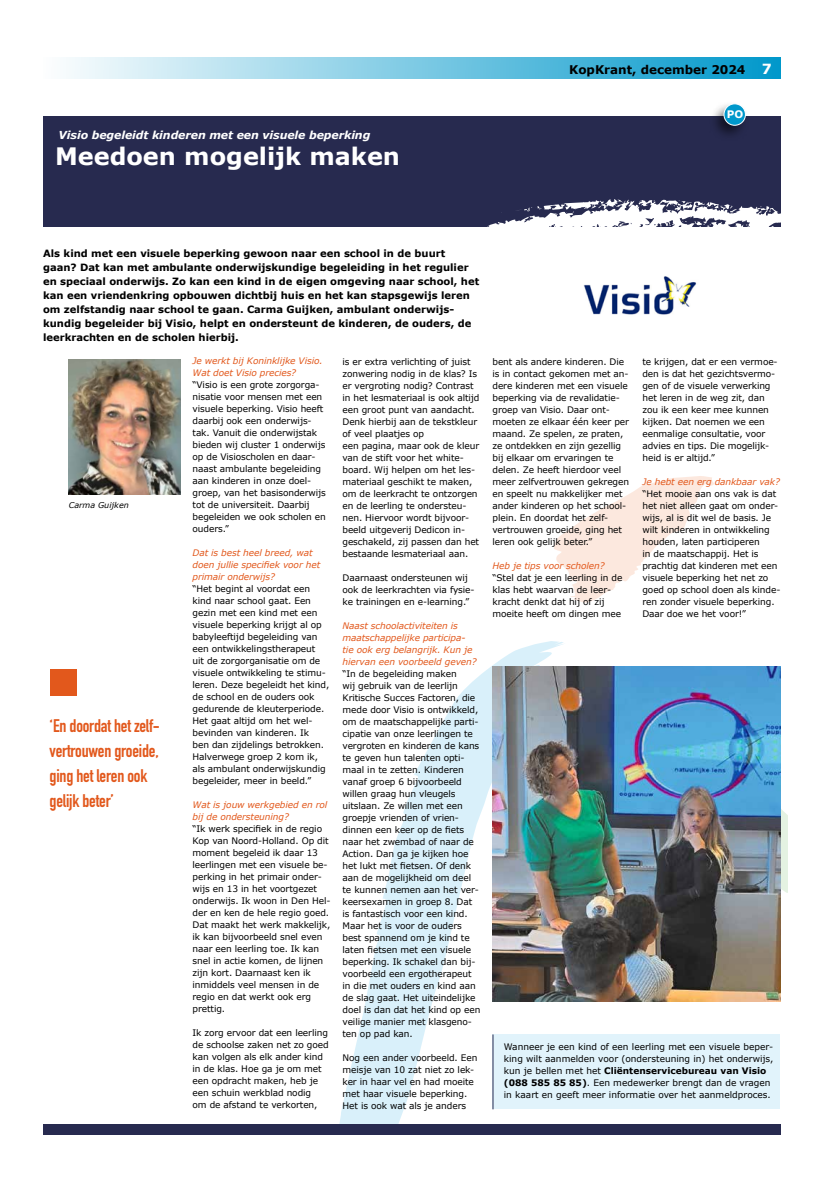
<style>
.page{position:relative;width:823px;height:1177px;background:#fff}
.page>*{position:absolute;margin:0;border:0;box-sizing:border-box;transform-origin:0 0}
.t1{font:700 24px "Verdana";color:#fff}
.t2{font:700 18px/25px "DIN Condensed";letter-spacing:-.01em;color:#e2581c}
.t3{font:700 12px "Verdana";color:#000}
.t4{font:italic 700 11px "Verdana";letter-spacing:-.01em;color:#fff}
.t5{font:700 10.4px "Verdana";color:#fff}
.t6{font:700 10px/14px "Verdana";color:#000}
.t7{font:9px/12px "Verdana";letter-spacing:-.01em;color:#000}
.t8{font:italic 9px/12px "Verdana";letter-spacing:-.01em;color:#e2581c}
.t9{font:italic 8px "Verdana";color:#000}
.s1{font-size:14px;color:#fff}
.s2{font-weight:700}
</style>
<div class="page">
<svg style="left:554px;top:476px;width:159px;height:127px"></svg>
<svg style="left:339px;top:641px;width:226px;height:482px"></svg>
<svg style="left:672px;top:688px;width:114px;height:314px"></svg>
<div style="left:43px;top:57px;width:737px;height:22px;background:linear-gradient(to right,#fdfefe,#0098cb)"></div>
<div style="left:50px;top:669px;width:27px;height:27px;background:#e2581c"></div>
<div style="left:43px;top:116px;width:737px;height:111px;background:#272a4f"></div>
<svg style="left:487px;top:198px;width:294px;height:29px"></svg>
<div style="left:708px;top:100px;width:40px;height:41px;background:#000;opacity:.55"></div>
<div style="left:723px;top:104px;width:22px;height:21px;background:#0098cb;border-radius:50%"></div>
<div style="left:723px;top:103px;width:22px;height:23px;border:1px solid #fff;border-radius:50%"></div>
<div style="left:43px;top:1123px;width:737px;height:11px;background:#272a4f"></div>
<img style="left:583px;top:276px;width:114px;height:39px">
<img style="left:69px;top:359px;width:111px;height:135px">
<img style="left:492px;top:666px;width:288px;height:335px">
<div style="left:492px;top:1034px;width:288px;height:75px;background:#e1f3fb"></div>
<hr style="left:492px;top:1034px;width:1px;height:75px;background:#272a4f">
<p class="t4" style="left:59px;top:128px;width:313px">Visio begeleidt kinderen met een visuele beperking</p>
<h1 class="t1" style="left:55px;top:140px;width:346px">Meedoen mogelijk maken</h1>
<h3 class="t3" style="left:568px;top:62px;width:204px">KopKrant, december 2024 <span class="s1">7</span></h3>
<p class="t5" style="left:726px;top:108px;width:18px">PO</p>
<p class="t6" style="left:43px;top:247px;width:437px">Als kind met een visuele beperking gewoon naar een school in de buurt gaan? Dat kan met ambulante onderwijskundige begeleiding in het regulier en speciaal onderwijs. Zo kan een kind in de eigen omgeving naar school, het kan een vriendenkring opbouwen dichtbij huis en het kan stapsgewijs leren om zelfstandig naar school te gaan. Carma Guijken, ambulant onderwijs&shy;kundig begeleider bij Visio, helpt en ondersteunt de kinderen, de ouders, de leerkrachten en de scholen hierbij.</p>
<p class="t9" style="left:69px;top:499px;width:61px">Carma Guijken</p>
<h2 class="t2" style="left:50px;top:712px;width:112px">‘En doordat het zelf&shy;vertrouwen groeide, ging het leren ook gelijk beter’</h2>
<p class="t8" style="left:192px;top:355px;width:132px">Je werkt bij Koninklijke Visio.<br>Wat doet Visio precies?</p>
<p class="t7" style="left:192px;top:379px;width:135px">“Visio is een grote zorgorga&shy;nisatie voor mensen met een visuele beperking. Visio heeft daarbij ook een onderwijs&shy;tak. Vanuit die onderwijstak bieden wij cluster 1 onderwijs op de Visioscholen en daar&shy;naast ambulante begeleiding aan kinderen in onze doel&shy;groep, van het basisonderwijs tot de universiteit. Daarbij begeleiden we ook scholen en ouders.”</p>
<p class="t8" style="left:192px;top:547px;width:129px">Dat is best heel breed, wat doen jullie specifiek voor het primair onderwijs?</p>
<p class="t7" style="left:192px;top:583px;width:138px">“Het begint al voordat een kind naar school gaat. Een gezin met een kind met een visuele beperking krijgt al op babyleeftijd begeleiding van een ontwikkelingstherapeut<br>uit de zorgorganisatie om de visuele ontwikkeling te stimu&shy;leren. Deze begeleidt het kind, de school en de ouders ook gedurende de kleuterperiode.<br>Het gaat altijd om het wel&shy;bevinden van kinderen. Ik<br>ben dan zijdelings betrokken.<br>Halverwege groep 2 kom ik, als ambulant onderwijskundig begeleider, meer in beeld.”</p>
<p class="t8" style="left:192px;top:799px;width:136px">Wat is jouw werkgebied en rol bij de ondersteuning?</p>
<p class="t7" style="left:192px;top:823px;width:139px">“Ik werk specifiek in de regio<br>Kop van Noord-Holland. Op dit moment begeleid ik daar 13 leerlingen met een visuele be&shy;perking in het primair onder&shy;wijs en 13 in het voortgezet onderwijs. Ik woon in Den Hel&shy;der en ken de hele regio goed.<br>Dat maakt het werk makkelijk, ik kan bijvoorbeeld snel even naar een leerling toe. Ik kan snel in actie komen, de lijnen zijn kort. Daarnaast ken ik inmiddels veel mensen in de regio en dat werkt ook erg prettig.</p>
<p class="t7" style="left:192px;top:1027px;width:138px">Ik zorg ervoor dat een leerling de schoolse zaken net zo goed kan volgen als elk ander kind in de klas. Hoe ga je om met een opdracht maken, heb je een schuin werkblad nodig<br>om de afstand te verkorten,</p>
<p class="t7" style="left:342px;top:355px;width:138px">is er extra verlichting of juist zonwering nodig in de klas? Is er vergroting nodig? Contrast in het lesmateriaal is ook altijd een groot punt van aandacht.<br>Denk hierbij aan de tekstkleur of veel plaatjes op<br>een pagina, maar ook de kleur van de stift voor het white&shy;board. Wij helpen om het les&shy;materiaal geschikt te maken, om de leerkracht te ontzorgen en de leerling te ondersteu&shy;nen. Hiervoor wordt bijvoor&shy;beeld uitgeverij Dedicon in&shy;geschakeld, zij passen dan het bestaande lesmateriaal aan.</p>
<p class="t7" style="left:342px;top:571px;width:133px">Daarnaast ondersteunen wij ook de leerkrachten via fysie&shy;ke trainingen en e-learning.”</p>
<p class="t8" style="left:342px;top:619px;width:136px">Naast schoolactiviteiten is maatschappelijke participa&shy;tie ook erg belangrijk. Kun je hiervan een voorbeeld geven?</p>
<p class="t7" style="left:342px;top:667px;width:139px">“In de begeleiding maken<br>wij gebruik van de leerlijn<br>Kritische Succes Factoren, die mede door Visio is ontwikkeld, om de maatschappelijke parti&shy;cipatie van onze leerlingen te vergroten en kinderen de kans te geven hun talenten opti&shy;maal in te zetten. Kinderen vanaf groep 6 bijvoorbeeld willen graag hun vleugels uitslaan. Ze willen met een groepje vrienden of vrien&shy;dinnen een keer op de fiets naar het zwembad of naar de<br>Action. Dan ga je kijken hoe het lukt met fietsen. Of denk aan de mogelijkheid om deel te kunnen nemen aan het ver&shy;keersexamen in groep 8. Dat is fantastisch voor een kind.<br>Maar het is voor de ouders best spannend om je kind te laten fietsen met een visuele beperking. Ik schakel dan bij&shy;voorbeeld een ergotherapeut in die met ouders en kind aan de slag gaat. Het uiteindelijke doel is dan dat het kind op een veilige manier met klasgeno&shy;ten op pad kan.</p>
<p class="t7" style="left:342px;top:1051px;width:136px">Nog een ander voorbeeld. Een meisje van 10 zat niet zo lek&shy;ker in haar vel en had moeite met haar visuele beperking.<br>Het is ook wat als je anders</p>
<p class="t7" style="left:492px;top:355px;width:138px">bent als andere kinderen. Die is in contact gekomen met an&shy;dere kinderen met een visuele beperking via de revalidatie&shy;groep van Visio. Daar ont&shy;moeten ze elkaar één keer per maand. Ze spelen, ze praten, ze ontdekken en zijn gezellig bij elkaar om ervaringen te delen. Ze heeft hierdoor veel meer zelfvertrouwen gekregen en speelt nu makkelijker met ander kinderen op het school&shy;plein. En doordat het zelf&shy;vertrouwen groeide, ging het leren ook gelijk beter.”</p>
<p class="t8" style="left:492px;top:559px;width:114px">Heb je tips voor scholen?</p>
<p class="t7" style="left:492px;top:571px;width:131px">“Stel dat je een leerling in de klas hebt waarvan de leer&shy;kracht denkt dat hij of zij moeite heeft om dingen mee</p>
<p class="t7" style="left:642px;top:356px;width:137px">te krijgen, dat er een vermoe&shy;den is dat het gezichtsvermo&shy;gen of de visuele verwerking het leren in de weg zit, dan zou ik een keer mee kunnen kijken. Dat noemen we een eenmalige consultatie, voor advies en tips. Die mogelijk&shy;heid is er altijd.”</p>
<p class="t8" style="left:642px;top:476px;width:139px">Je hebt een erg dankbaar vak?</p>
<p class="t7" style="left:642px;top:488px;width:139px">“Het mooie aan ons vak is dat het niet alleen gaat om onder&shy;wijs, al is dit wel de basis. Je wilt kinderen in ontwikkeling houden, laten participeren<br>in de maatschappij. Het is prachtig dat kinderen met een visuele beperking het net zo goed op school doen als kinde&shy;ren zonder visuele beperking.<br>Daar doe we het voor!”</p>
<p class="t7" style="left:503px;top:1040px;width:271px">Wanneer je een kind of een leerling met een visuele beper&shy;king wilt aanmelden voor (ondersteuning in) het onderwijs, kun je bellen met het <span class="s2">Cliëntenservicebureau van Visio (088 585 85 85)</span>. Een medewerker brengt dan de vragen in kaart en geeft meer informatie over het aanmeldproces.</p>
</div>
